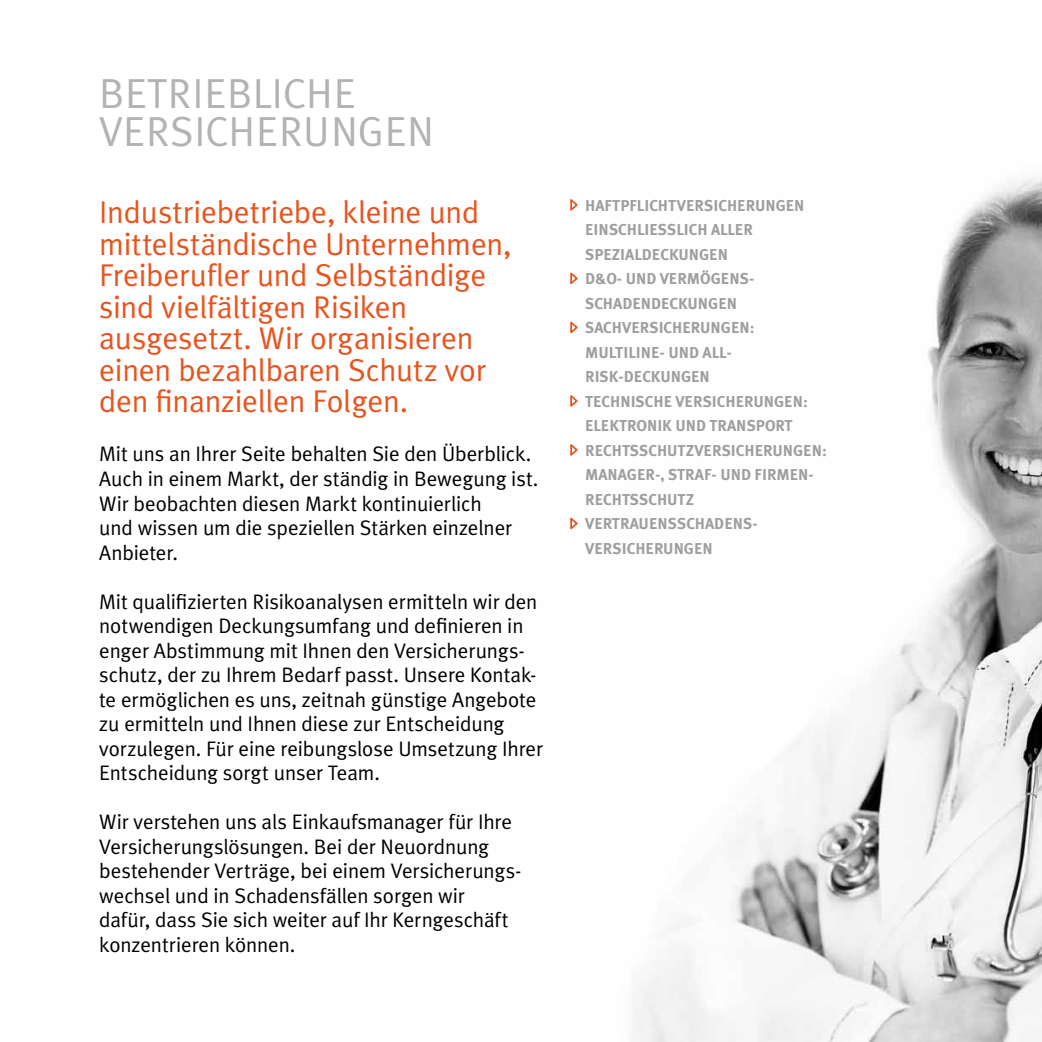
<style>
.page{position:relative;width:1042px;height:1042px;background:#fff}
.page>*{position:absolute;margin:0;border:0;box-sizing:border-box;transform-origin:0 0}
.t1{font:42px/38.5px "Meta Plus Normal";color:#b1b3b4}
.t2{font:31.5px/31.5px "Meta Plus Normal";letter-spacing:-.01em;color:#e8541e}
.t3{font:21px/24.5px "Meta Plus Normal";letter-spacing:-.005em;color:#000}
.t4{font:700 15.75px "Meta Plus";letter-spacing:.09em;color:#9c9e9f}
.t5{font:700 15.75px "Meta Plus";letter-spacing:.11em;color:#9c9e9f}
.t6{font:700 15.75px "Meta Plus";letter-spacing:.065em;color:#9c9e9f}
.t7{font:700 15.75px "Meta Plus";letter-spacing:.04em;color:#9c9e9f}
.t8{font:700 15.75px "Meta Plus";color:#9c9e9f}
</style>
<div class="page">
<img style="left:635px;top:179px;width:407px;height:863px">
<svg style="left:570px;top:199px;width:8px;height:12px"></svg>
<svg style="left:570px;top:272px;width:8px;height:13px"></svg>
<svg style="left:570px;top:321px;width:8px;height:13px"></svg>
<svg style="left:570px;top:395px;width:8px;height:12px"></svg>
<svg style="left:570px;top:444px;width:8px;height:12px"></svg>
<svg style="left:570px;top:517px;width:8px;height:13px"></svg>
<h1 class="t1" style="left:99px;top:73px;width:308px;text-indent:184px">che versicherungen</h1>
<h1 class="t1" style="left:99px;top:73px;width:111px">Betriebli</h1>
<h2 class="t2" style="left:99px;top:196px;width:414px">Industriebetriebe, kleine und mittelständische Unternehmen,<br>Freiberufler und Selbständige sind vielfältigen Risiken ausgesetzt. Wir organisieren einen bezahlbaren Schutz vor den finanziellen Folgen.</h2>
<p class="t3" style="left:99px;top:442px;width:441px">Mit uns an Ihrer Seite behalten Sie den Überblick.<br>Auch in einem Markt, der ständig in Bewegung ist.<br>Wir beobachten diesen Markt kontinuierlich<br>und wissen um die speziellen Stärken einzelner Anbieter.</p>
<p class="t3" style="left:99px;top:589px;width:445px">Mit qualifizierten Risikoanalysen ermitteln wir den notwendigen Deckungsumfang und definieren in enger Abstimmung mit Ihnen den Versicherungs&shy;schutz, der zu Ihrem Bedarf passt. Unsere Kontak&shy;te ermöglichen es uns, zeitnah günstige Angebote zu ermitteln und Ihnen diese zur Entscheidung vorzulegen. Für eine reibungslose Umsetzung Ihrer Entscheidung sorgt unser Team.</p>
<p class="t3" style="left:99px;top:809px;width:424px">Wir verstehen uns als Einkaufsmanager für Ihre Versicherungslösungen. Bei der Neuordnung bestehender Verträge, bei einem Versicherungs&shy;wechsel und in Schadensfällen sorgen wir<br>dafür, dass Sie sich weiter auf Ihr Kerngeschäft konzentrieren können.</p>
<p class="t4" style="left:585px;top:196px;width:221px">HAFTPFLICHTVERSICH ERUNGEN</p>
<p class="t5" style="left:585px;top:221px;width:169px">EINSCHLIESSLICH ALLER</p>
<p class="t6" style="left:585px;top:245px;width:144px">SPEZIALDECKUNGEN</p>
<p class="t4" style="left:585px;top:270px;width:161px">D&amp;O- UND VERMÖGENS--</p>
<p class="t4" style="left:570px;top:294px;width:43px">SCHAD</p>
<p class="t7" style="left:632px;top:294px;width:106px">ENDECKUNGEN</p>
<p class="t4" style="left:585px;top:319px;width:171px">SACHVERSICH ERUNGEN:</p>
<p class="t4" style="left:570px;top:343px;width:162px">MULTILINE- UND ALL-</p>
<p class="t7" style="left:570px;top:368px;width:141px">RISK-DECKUNGEN</p>
<p class="t4" style="left:578px;top:392px;width:232px">TECH NISCH E VERSICH ERUNGEN:</p>
<p class="t6" style="left:570px;top:417px;width:221px">ELEKTRONIK UND TRANSPORT</p>
<p class="t5" style="left:578px;top:441px;width:251px">RECHTSSCHUTZVERSICHERUNGEN:</p>
<p class="t4" style="left:570px;top:466px;width:14px">MA</p>
<p class="t8" style="left:607px;top:466px;width:206px">NAG ER-, STRAF- UND FIRMEN-</p>
<p class="t4" style="left:585px;top:490px;width:109px">RECHTSSCHUTZ</p>
<p class="t4" style="left:578px;top:515px;width:128px">VERTRAUENSSCHAD</p>
<p class="t4" style="left:724px;top:515px;width:27px">ENS-</p>
<p class="t4" style="left:585px;top:539px;width:129px">VERSICH ERUNGEN</p>
</div>
